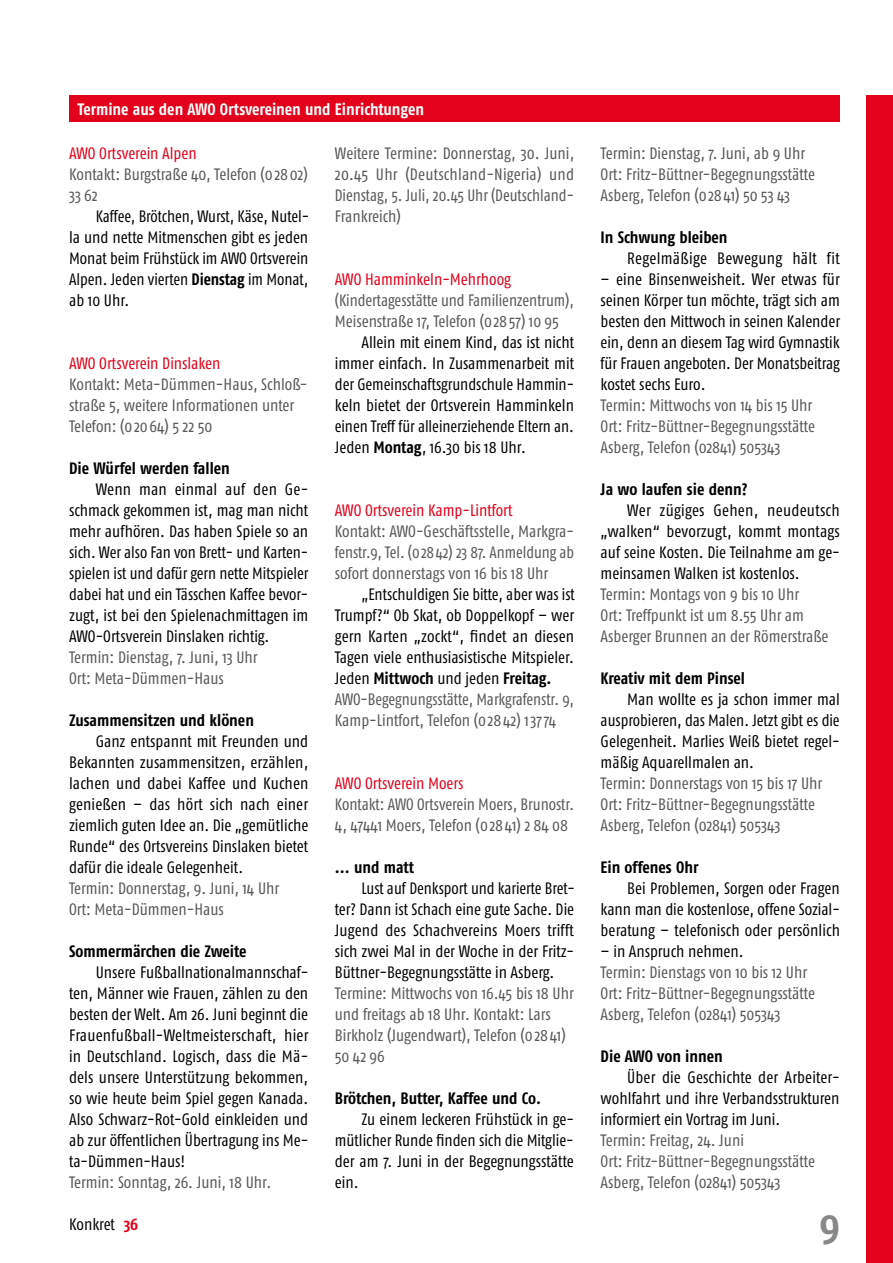
<style>
.page{position:relative;width:893px;height:1263px;background:#fff}
.page>*{position:absolute;margin:0;border:0;box-sizing:border-box;transform-origin:0 0}
.t1{font:700 42px "Fago Co";color:#87888a}
.t2{font:16.5px/21px "Fago Co";color:#000;text-align:justify}
.t3{font:16.5px/21px "Fago Co";color:#58585a}
.t4{font:700 16.5px "Fago Co";color:#000}
.t5{font:16.5px "Fago Co";color:#e2001a}
.t6{font:700 16.5px "Fago Co";letter-spacing:-.005em;color:#fff}
.s1{font-weight:700}
.s2{color:#58585a}
.s3{font-weight:700;color:#e2001a}
</style>
<div class="page">
<div style="left:866px;top:96px;width:27px;height:1167px;background:#e2001a"></div>
<div style="left:69px;top:96px;width:771px;height:26px;background:#e2001a"></div>
<p class="t6" style="left:78px;top:99px;width:348px">Termine aus den AWO Ortsvereinen und Einrichtungen</p>
<p class="t5" style="left:69px;top:144px;width:129px">AWO Ortsverein Alpen</p>
<p class="t3" style="left:69px;top:163px;width:240px">Kontakt: Burgstraße 40, Telefon (02802)<br>33 62</p>
<p class="t2" style="left:69px;top:205px;width:241px;text-indent:27px">Kaffee, Brötchen, Wurst, Käse, Nutel&shy;la und nette Mitmenschen gibt es jeden Monat beim Frühstück im AWO Ortsverein Alpen. Jeden vierten <span class="s1">Dienstag</span> im Monat, ab 10 Uhr.</p>
<p class="t3" style="left:335px;top:142px;width:241px;text-align:justify">Weitere Termine: Donnerstag, 30. Juni, 20.45 Uhr (Deutschland-Nigeria) und Dienstag, 5. Juli, 20.45 Uhr (Deutschland-Frankreich)</p>
<p class="t5" style="left:335px;top:270px;width:178px">AWO Hamminkeln-Mehrhoog</p>
<p class="t3" style="left:335px;top:289px;width:240px">(Kindertagesstätte und Familienzentrum),<br>Meisenstraße 17, Telefon (02857) 10 95</p>
<p class="t2" style="left:335px;top:331px;width:241px;text-indent:27px">Allein mit einem Kind, das ist nicht immer einfach. In Zusammenarbeit mit der Gemeinschaftsgrundschule Hammin&shy;keln bietet der Ortsverein Hamminkeln einen Treff für alleinerziehende Eltern an.<br>Jeden <span class="s1">Montag</span>, 16.30 bis 18 Uhr.</p>
<p class="t5" style="left:69px;top:354px;width:153px">AWO Ortsverein Dinslaken</p>
<p class="t3" style="left:69px;top:373px;width:240px">Kontakt: Meta-Dümmen-Haus, Schloß&shy;straße 5, weitere Informationen unter<br>Telefon: (02064) 5 22 50</p>
<p class="t4" style="left:69px;top:458px;width:162px">Die Würfel werden fallen</p>
<p class="t2" style="left:69px;top:478px;width:241px;text-indent:27px">Wenn man einmal auf den Ge&shy;schmack gekommen ist, mag man nicht mehr aufhören. Das haben Spiele so an sich. Wer also Fan von Brett- und Karten&shy;spielen ist und dafür gern nette Mitspieler dabei hat und ein Tässchen Kaffee bevor&shy;zugt, ist bei den Spielenachmittagen im AWO-Ortsverein Dinslaken richtig.</p>
<p class="t3" style="left:69px;top:646px;width:190px">Termin: Dienstag, 7. Juni, 13 Uhr<br>Ort: Meta-Dümmen-Haus</p>
<p class="t4" style="left:69px;top:710px;width:186px">Zusammensitzen und klönen</p>
<p class="t2" style="left:69px;top:730px;width:241px;text-indent:27px">Ganz entspannt mit Freunden und Bekannten zusammensitzen, erzählen, lachen und dabei Kaffee und Kuchen genießen – das hört sich nach einer ziemlich guten Idee an. Die „gemütliche Runde“ des Ortsvereins Dinslaken bietet dafür die ideale Gelegenheit.</p>
<p class="t3" style="left:69px;top:877px;width:212px">Termin: Donnerstag, 9. Juni, 14 Uhr<br>Ort: Meta-Dümmen-Haus</p>
<p class="t4" style="left:69px;top:941px;width:179px">Sommermärchen die Zweite</p>
<p class="t2" style="left:69px;top:961px;width:241px;text-indent:27px">Unsere Fußballnationalmannschaf&shy;ten, Männer wie Frauen, zählen zu den besten der Welt. Am 26. Juni beginnt die Frauenfußball-Weltmeisterschaft, hier in Deutschland. Logisch, dass die Mä&shy;dels unsere Unterstützung bekommen, so wie heute beim Spiel gegen Kanada.<br>Also Schwarz-Rot-Gold einkleiden und ab zur öffentlichen Übertragung ins Me&shy;ta-Dümmen-Haus!</p>
<p class="t3" style="left:69px;top:1171px;width:204px">Termin: Sonntag, 26. Juni, 18 Uhr.</p>
<p class="t5" style="left:335px;top:501px;width:179px">AWO Ortsverein Kamp-Lintfort</p>
<p class="t3" style="left:335px;top:520px;width:241px;text-align:justify">Kontakt: AWO-Geschäftsstelle, Markgra&shy;fenstr.9, Tel. (02842) 23 87. Anmeldung ab sofort donnerstags von 16 bis 18 Uhr</p>
<p class="t2" style="left:335px;top:583px;width:242px;text-align:left;text-indent:27px">„Entschuldigen Sie bitte, aber was ist Trumpf?“ Ob Skat, ob Doppelkopf – wer gern Karten „zockt“, findet an diesen Tagen viele enthusiasistische Mitspieler.<br>Jeden <span class="s1">Mittwoch</span> und jeden <span class="s1">Freitag.<br></span><span class="s2">AWO-Begegnungsstätte, Markgrafenstr. 9, Kamp-Lintfort, Telefon (02842) 137 74</span></p>
<p class="t5" style="left:335px;top:774px;width:130px">AWO Ortsverein Moers</p>
<p class="t3" style="left:335px;top:793px;width:241px">Kontakt: AWO Ortsverein Moers, Brunostr.<br>4, 47441 Moers, Telefon (02841) 2 84 08</p>
<p class="t4" style="left:335px;top:857px;width:81px">... und matt</p>
<p class="t2" style="left:335px;top:877px;width:241px;text-indent:27px">Lust auf Denksport und karierte Bret&shy;ter? Dann ist Schach eine gute Sache. Die Jugend des Schachvereins Moers trifft sich zwei Mal in der Woche in der Fritz-Büttner-Begegnungsstätte in Asberg.</p>
<p class="t3" style="left:335px;top:982px;width:241px">Termine: Mittwochs von 16.45 bis 18 Uhr und freitags ab 18 Uhr. Kontakt: Lars<br>Birkholz (Jugendwart), Telefon (02841)<br>50 42 96</p>
<p class="t4" style="left:335px;top:1088px;width:208px">Brötchen, Butter, Kaffee und Co.</p>
<p class="t2" style="left:335px;top:1108px;width:241px;text-indent:27px">Zu einem leckeren Frühstück in ge&shy;mütlicher Runde finden sich die Mitglie&shy;der am 7. Juni in der Begegnungsstätte ein.</p>
<p class="t3" style="left:601px;top:142px;width:216px">Termin: Dienstag, 7. Juni, ab 9 Uhr<br>Ort: Fritz-Büttner-Begegnungsstätte<br>Asberg, Telefon (02841) 50 53 43</p>
<p class="t4" style="left:601px;top:227px;width:128px">In Schwung bleiben</p>
<p class="t2" style="left:627px;top:247px;width:214px">Regelmäßige Bewegung hält fit</p>
<p class="t2" style="left:601px;top:268px;width:241px">– eine Binsenweisheit. Wer etwas für seinen Körper tun möchte, trägt sich am besten den Mittwoch in seinen Kalender ein, denn an diesem Tag wird Gymnastik für Frauen angeboten. Der Monatsbeitrag kostet sechs Euro.</p>
<p class="t3" style="left:601px;top:394px;width:216px">Termin: Mittwochs von 14 bis 15 Uhr<br>Ort: Fritz-Büttner-Begegnungsstätte<br>Asberg, Telefon (02841) 505343</p>
<p class="t4" style="left:601px;top:479px;width:148px">Ja wo laufen sie denn?</p>
<p class="t2" style="left:601px;top:499px;width:241px;text-indent:27px">Wer zügiges Gehen, neudeutsch „walken“ bevorzugt, kommt montags auf seine Kosten. Die Teilnahme am ge&shy;meinsamen Walken ist kostenlos.</p>
<p class="t3" style="left:601px;top:583px;width:229px">Termin: Montags von 9 bis 10 Uhr<br>Ort: Treffpunkt ist um 8.55 Uhr am<br>Asberger Brunnen an der Römerstraße</p>
<p class="t4" style="left:601px;top:668px;width:146px">Kreativ mit dem Pinsel</p>
<p class="t2" style="left:601px;top:688px;width:241px;text-indent:27px">Man wollte es ja schon immer mal ausprobieren, das Malen. Jetzt gibt es die Gelegenheit. Marlies Weiß bietet regel&shy;mäßig Aquarellmalen an.</p>
<p class="t3" style="left:601px;top:772px;width:223px">Termin: Donnerstags von 15 bis 17 Uhr<br>Ort: Fritz-Büttner-Begegnungsstätte<br>Asberg, Telefon (02841) 505343</p>
<p class="t4" style="left:601px;top:857px;width:99px">Ein offenes Ohr</p>
<p class="t2" style="left:601px;top:877px;width:241px;text-indent:27px">Bei Problemen, Sorgen oder Fragen kann man die kostenlose, offene Sozial&shy;beratung – telefonisch oder persönlich</p>
<p class="t2" style="left:601px;top:940px;width:145px">– in Anspruch nehmen.</p>
<p class="t3" style="left:601px;top:961px;width:216px">Termin: Dienstags von 10 bis 12 Uhr<br>Ort: Fritz-Büttner-Begegnungsstätte<br>Asberg, Telefon (02841) 505343</p>
<p class="t4" style="left:601px;top:1046px;width:124px">Die AWO von innen</p>
<p class="t2" style="left:601px;top:1066px;width:241px;text-indent:27px">Über die Geschichte der Arbeiter&shy;wohlfahrt und ihre Verbandsstrukturen informiert ein Vortrag im Juni.</p>
<p class="t3" style="left:601px;top:1129px;width:216px">Termin: Freitag, 24. Juni<br>Ort: Fritz-Büttner-Begegnungsstätte<br>Asberg, Telefon (02841) 505343</p>
<p class="t2" style="left:69px;top:1213px;width:71px">Konkret <span class="s3">36</span></p>
<h1 class="t1" style="left:819px;top:1200px;width:22px">9</h1>
</div>
